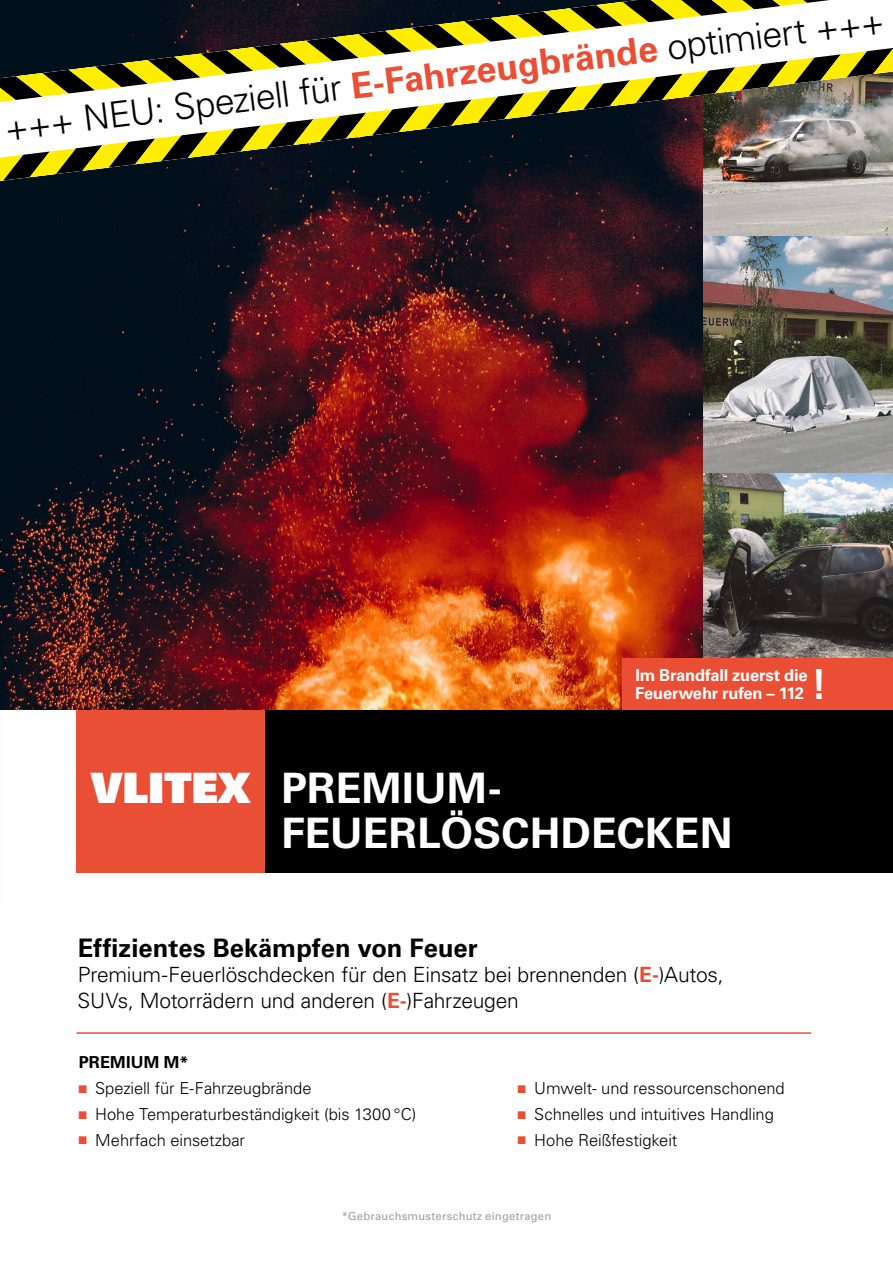
<style>
.page{position:relative;width:893px;height:1263px;background:#fff}
.page>*{position:absolute;margin:0;border:0;box-sizing:border-box;transform-origin:0 0}
.t1{font:700 42px/45px "Univers LT Std";letter-spacing:.005em;color:#fff}
.t2{font:700 41.4px "Univers LT Std";color:#fff}
.t3{font:300 36px "Univers LT Std";color:#000}
.t4{font:700 25.5px "Univers LT Std";color:#000}
.t5{font:300 21px/25.5px "Univers LT Std";letter-spacing:-.01em;color:#000}
.t6{font:300 16.5px "Univers LT Std";letter-spacing:-.005em;color:#000}
.t7{font:700 16.5px/18px "Univers LT Std";letter-spacing:-.01em;color:#fff}
.t8{font:700 16.5px "Univers LT Std";letter-spacing:.005em;color:#000}
.t9{font:11.25px "Univers LT Std";letter-spacing:.02em;color:#9c9d9d}
.s1{font-weight:700;color:#ea4e34}
.s2{font-family:"Univers LT Std X Black";font-weight:400;font-size:41.85px}
.s3{font-family:"Arial";font-weight:400;color:#ea4e34}
</style>
<div class="page">
<div style="left:265px;top:709px;width:628px;height:164px;background:#000"></div>
<div style="left:77px;top:709px;width:188px;height:164px;background:#e94f35"></div>
<img style="left:0;top:181px;width:704px;height:528px">
<img style="left:0;top:317px;width:1px;height:196px">
<hr style="left:77px;top:1032px;width:734px;height:2px;background:#ea4e34">
<img style="left:704px;top:181px;width:189px;height:55px">
<img style="left:704px;top:236px;width:189px;height:237px">
<img style="left:704px;top:473px;width:189px;height:185px">
<svg style="left:0;top:158px;width:893px;height:23px;background:#2b2c26"></svg>
<svg style="left:0;top:0;width:893px;height:158px"></svg>
<div style="left:623px;top:658px;width:270px;height:51px;background:#ea4e34"></div>
<h3 class="t3" style="left:2px;top:107px;width:887px;rotate:-7deg">+++ NEU: Speziell für <span class="s1">E-Fahrzeugbrände</span> optimiert +++</h3>
<p class="t7" style="left:635px;top:666px;width:174px">Im Brandfall zuerst die<br>Feuerwehr rufen – 112</p>
<h2 class="t2" style="left:811px;top:660px;width:18px">!</h2>
<h1 class="t1" style="left:281px;top:766px;width:452px;text-indent:-191px"><span class="s2">VLITEX</span> PREMIUM-<br>FEUERLÖSCHDECKEN</h1>
<h3 class="t4" style="left:78px;top:933px;width:401px">Effizientes Bekämpfen von Feuer</h3>
<p class="t5" style="left:78px;top:962px;width:648px">Premium-Feuerlöschdecken für den Einsatz bei brennenden (<span class="s1">E-</span>)Autos,<br>SUVs, Motorrädern und anderen (<span class="s1">E-</span>)Fahrzeugen</p>
<p class="t8" style="left:79px;top:1053px;width:111px">PREMIUM M*</p>
<p class="t6" style="left:78px;top:1078px;width:235px"><span class="s3">■</span> Speziell für E-Fahrzeugbrände</p>
<p class="t6" style="left:78px;top:1104px;width:340px"><span class="s3">■</span> Hohe Temperaturbeständigkeit (bis 1300 °C)</p>
<p class="t6" style="left:78px;top:1130px;width:169px"><span class="s3">■</span> Mehrfach einsetzbar</p>
<p class="t6" style="left:517px;top:1078px;width:269px"><span class="s3">■</span> Umwelt- und ressourcenschonend</p>
<p class="t6" style="left:517px;top:1104px;width:258px"><span class="s3">■</span> Schnelles und intuitives Handling</p>
<p class="t6" style="left:517px;top:1130px;width:162px"><span class="s3">■</span> Hohe Reißfestigkeit</p>
<p class="t9" style="left:342px;top:1209px;width:211px">*Gebrauchsmusterschutz eingetragen</p>
</div>
